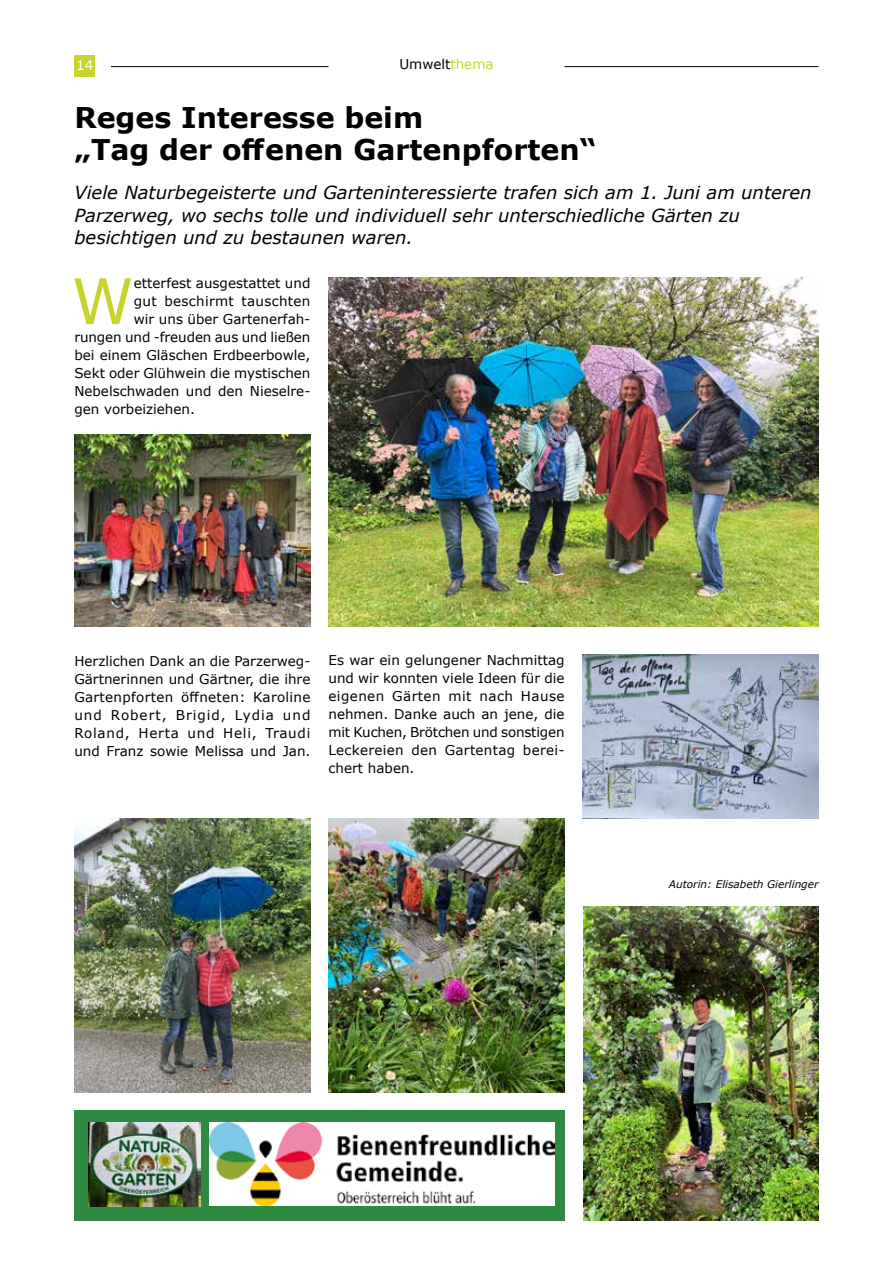
<style>
.page{position:relative;width:893px;height:1263px;background:#fff}
.page>*{position:absolute;margin:0;border:0;box-sizing:border-box;transform-origin:0 0}
.t1{font:63px "Verdana";color:#c8d32d}
.t2{font:700 28.5px/31.5px "Verdana";color:#000}
.t3{font:italic 18px/22.5px "Verdana";color:#000}
.t4{font:13.5px/18px "Verdana";color:#000;text-align:justify}
.t5{font:13.5px "Verdana";letter-spacing:.02em;color:#000}
.t6{font:13.5px "Verdana";color:#fff}
.t7{font:italic 10.5px "Verdana";color:#000}
.s1{color:#c8d32d}
</style>
<div class="page">
<div style="left:74px;top:56px;width:21px;height:21px;background:#c8d32d"></div>
<hr style="left:111px;top:66px;width:217px;height:1px;background:#000">
<hr style="left:564px;top:66px;width:255px;height:1px;background:#000">
<div style="left:74px;top:1110px;width:490px;height:110px;background:#2d8a40"></div>
<img style="left:210px;top:1123px;width:344px;height:83px">
<img style="left:88px;top:1122px;width:113px;height:85px">
<img style="left:74px;top:435px;width:236px;height:191px">
<img style="left:583px;top:906px;width:236px;height:314px">
<img style="left:582px;top:655px;width:236px;height:164px">
<img style="left:328px;top:278px;width:491px;height:348px">
<img style="left:74px;top:819px;width:236px;height:273px">
<img style="left:328px;top:819px;width:236px;height:273px">
<p class="t6" style="left:76px;top:56px;width:19px">14</p>
<p class="t4" style="left:399px;top:55px;width:96px">Umwelt<span class="s1">thema</span></p>
<h2 class="t2" style="left:74px;top:101px;width:524px">Reges Interesse beim<br>„Tag der offenen Gartenpforten“</h2>
<h3 class="t3" style="left:74px;top:181px;width:739px">Viele Naturbegeisterte und Garteninteressierte trafen sich am 1. Juni am unteren<br>Parzerweg, wo sechs tolle und individuell sehr unterschiedliche Gärten zu besichtigen und zu bestaunen waren.</h3>
<h1 class="t1" style="left:72px;top:258px;width:64px">W</h1>
<p class="t4" style="left:134px;top:274px;width:178px">etterfest ausgestattet und</p>
<p class="t5" style="left:134px;top:292px;width:178px">gut beschirmt tauschten</p>
<p class="t4" style="left:134px;top:310px;width:178px">wir uns über Gartenerfah-</p>
<p class="t4" style="left:74px;top:328px;width:238px">rungen und -freuden aus und ließen</p>
<p class="t4" style="left:74px;top:346px;width:238px">bei einem Gläschen Erdbeerbowle,</p>
<p class="t4" style="left:74px;top:364px;width:238px">Sekt oder Glühwein die mystischen</p>
<p class="t4" style="left:74px;top:382px;width:238px">Nebelschwaden und den Nieselre-</p>
<p class="t4" style="left:74px;top:400px;width:122px">gen vorbeiziehen.</p>
<p class="t4" style="left:74px;top:652px;width:238px">Herzlichen Dank an die Parzerweg-Gärtnerinnen und Gärtner, die ihre Gartenpforten öffneten: Karoline und Robert, Brigid, Lydia und Roland, Herta und Heli, Traudi und Franz sowie Melissa und Jan.</p>
<p class="t4" style="left:328px;top:651px;width:238px">Es war ein gelungener Nachmittag und wir konnten viele Ideen für die eigenen Gärten mit nach Hause nehmen. Danke auch an jene, die mit Kuchen, Brötchen und sonstigen Leckereien den Gartentag berei&shy;chert haben.</p>
<p class="t7" style="left:669px;top:876px;width:151px">Autorin: Elisabeth Gierlinger</p>
</div>
